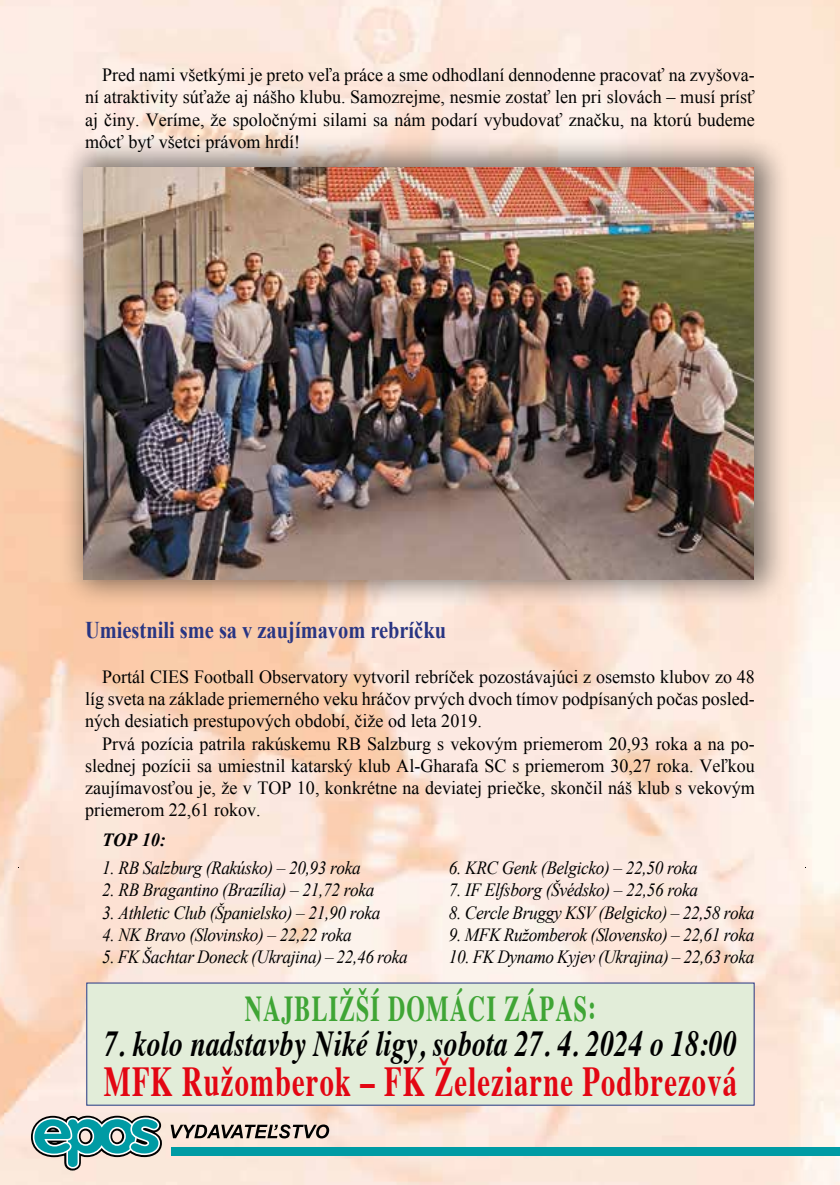
<style>
.page{position:relative;width:840px;height:1185px;background:#fff}
.page>*{position:absolute;margin:0;border:0;box-sizing:border-box;transform-origin:0 0}
.t1{font:700 42.6px "Times";letter-spacing:.04em;color:#e30613;scale:.67 1}
.t2{font:italic 700 36.6px "Times";letter-spacing:.01em;color:#000;scale:.76 1}
.t3{font:700 36.4px "Times";letter-spacing:.05em;color:#3fa535;scale:.65 1}
.t4{font:700 24px "Times New Roman";color:#283583;scale:.85 1}
.t5{font:18.6px/22.4px "Times New Roman";color:#000;text-align:justify}
.t6{font:italic 18.6px "Times New Roman";letter-spacing:-.02em;color:#000;scale:.93 1}
.t7{font:italic 700 18.6px "Times New Roman";color:#000}
</style>
<div class="page">
<img style="left:0;top:0;width:839px;height:1185px">
<svg style="left:28px;top:1113px;width:136px;height:60px"></svg>
<div style="left:172px;top:1147px;width:667px;height:9px;background:#009ba4"></div>
<svg style="left:170px;top:1124px;width:159px;height:14px"></svg>
<div style="left:87px;top:983px;width:666px;height:122px;background:#e2edd9"></div>
<div style="left:59px;top:133px;width:732px;height:476px;background:#000;opacity:.5"></div>
<img style="left:84px;top:168px;width:669px;height:411px">
<p class="t5" style="left:85px;top:63px;width:671px;text-indent:17px">Pred nami všetkými je preto veľa práce a sme odhodlaní dennodenne pracovať na zvyšova&shy;ní atraktivity súťaže aj nášho klubu. Samozrejme, nesmie zostať len pri slovách – musí prísť aj činy. Veríme, že spoločnými silami sa nám podarí vybudovať značku, na ktorú budeme môcť byť všetci právom hrdí!</p>
<p class="t4" style="left:85px;top:613px;width:426px">Umiestnili sme sa v zaujímavom rebríčku</p>
<p class="t5" style="left:85px;top:665px;width:671px;text-indent:17px">Portál CIES Football Observatory vytvoril rebríček pozostávajúci z osemsto klubov zo 48 líg sveta na základe priemerného veku hráčov prvých dvoch tímov podpísaných počas posled&shy;ných desiatich prestupových období, čiže od leta 2019.</p>
<p class="t5" style="left:85px;top:732px;width:671px;text-indent:17px">Prvá pozícia patrila rakúskemu RB Salzburg s vekovým priemerom 20,93 roka a na po&shy;slednej pozícii sa umiestnil katarský klub Al-Gharafa SC s priemerom 30,27 roka. Veľkou zaujímavosťou je, že v TOP 10, konkrétne na deviatej priečke, skončil náš klub s vekovým priemerom 22,61 rokov.</p>
<p class="t7" style="left:102px;top:827px;width:65px">TOP 10:</p>
<p class="t6" style="left:102px;top:855px;width:279px">1. RB Salzburg (Rakúsko) – 20,93 roka</p>
<p class="t6" style="left:102px;top:877px;width:294px">2. RB Bragantino (Brazília) – 21,72 roka</p>
<p class="t6" style="left:102px;top:900px;width:300px">3. Athletic Club (Španielsko) – 21,90 roka</p>
<p class="t6" style="left:102px;top:922px;width:270px">4. NK Bravo (Slovinsko) – 22,22 roka</p>
<p class="t6" style="left:102px;top:944px;width:330px">5. FK Šachtar Doneck (Ukrajina) – 22,46 roka</p>
<p class="t6" style="left:448px;top:855px;width:269px">6. KRC Genk (Belgicko) – 22,50 roka</p>
<p class="t6" style="left:448px;top:877px;width:269px">7. IF Elfsborg (Švédsko) – 22,56 roka</p>
<p class="t6" style="left:448px;top:900px;width:330px">8. Cercle Bruggy KSV (Belgicko) – 22,58 roka</p>
<p class="t6" style="left:448px;top:922px;width:330px">9. MFK Ružomberok (Slovensko) – 22,61 roka</p>
<p class="t6" style="left:448px;top:944px;width:330px">10. FK Dynamo Kyjev (Ukrajina) – 22,63 roka</p>
<h3 class="t3" style="left:245px;top:974px;width:541px">NAJBLIŽŠÍ DOMÁCI ZÁPAS:</h3>
<h2 class="t2" style="left:104px;top:1010px;width:833px">7. kolo nadstavby Niké ligy, sobota 27. 4. 2024 o 18:00</h2>
<h1 class="t1" style="left:104px;top:1041px;width:945px">MFK Ružomberok – FK Železiarne Podbrezová</h1>
</div>
